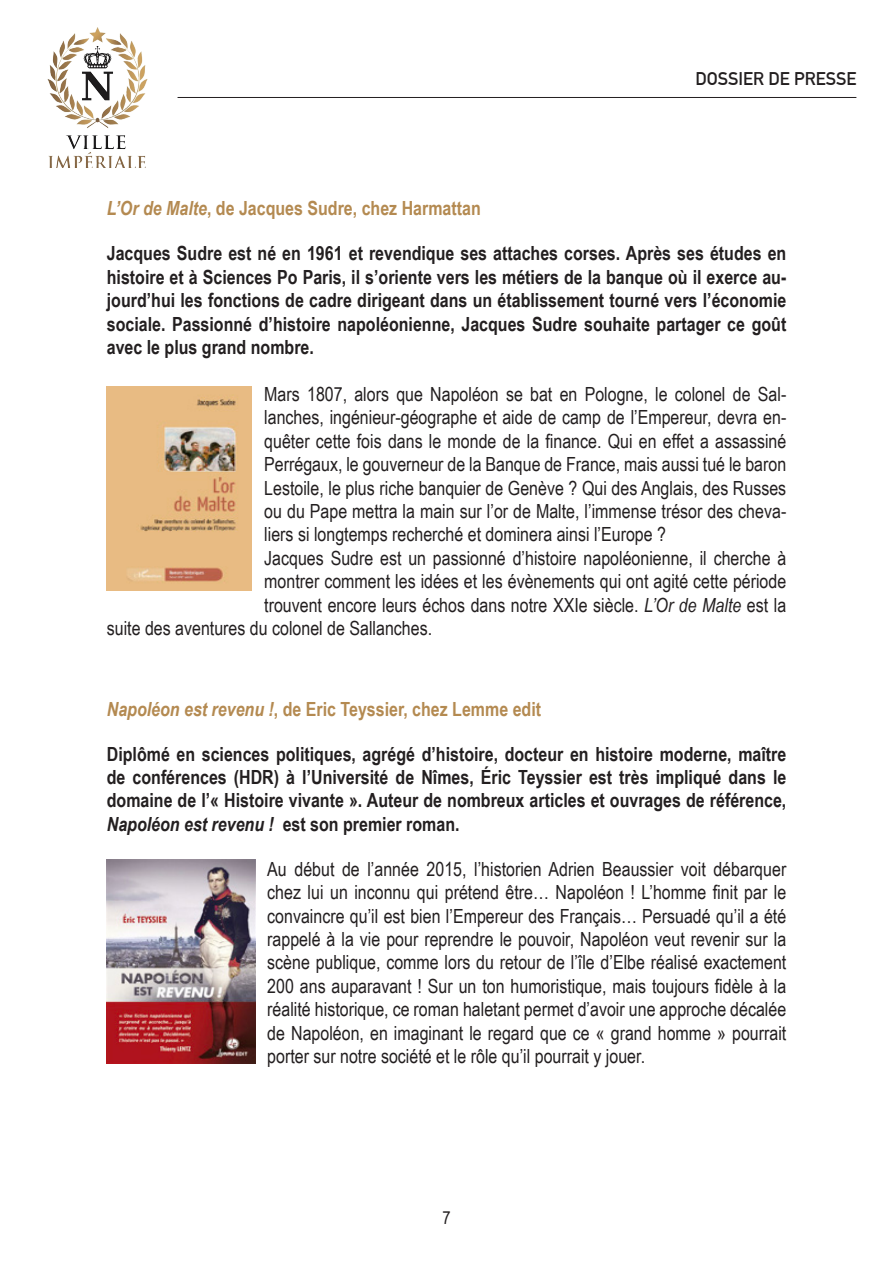
<style>
.page{position:relative;width:893px;height:1263px;background:#fff}
.page>*{position:absolute;margin:0;border:0;box-sizing:border-box;transform-origin:0 0}
.t1{font:19.5px/23.4px "Arial Narrow";color:#231f20;text-align:justify}
.t2{font:700 19.5px/23.4px "Arial Narrow";color:#231f20;text-align:justify}
.t3{font:700 19.5px "Arial Narrow";color:#b48a51}
.t4{font:700 18px "DIN Alternate";color:#231f20}
.t5{font:18px "Arial Narrow";color:#231f20}
.s1{font-style:italic}
</style>
<div class="page">
<img style="left:47px;top:27px;width:101px;height:141px">
<hr style="left:178px;top:97px;width:678px;height:1px;background:#231f20">
<img style="left:106px;top:387px;width:146px;height:204px">
<img style="left:107px;top:859px;width:149px;height:204px">
<p class="t4" style="left:695px;top:65px;width:162px">DOSSIER DE PRESSE</p>
<p class="t3" style="left:107px;top:194px;width:375px"><span class="s1">L’Or de Malte</span>, de Jacques Sudre, chez Harmattan</p>
<p class="t2" style="left:107px;top:241px;width:681px">Jacques Sudre est né en 1961 et revendique ses attaches corses. Après ses études en histoire et à Sciences Po Paris, il s’oriente vers les métiers de la banque où il exerce au&shy;jourd’hui les fonctions de cadre dirigeant dans un établissement tourné vers l’économie sociale. Passionné d’histoire napoléonienne, Jacques Sudre souhaite partager ce goût avec le plus grand nombre.</p>
<p class="t1" style="left:264px;top:382px;width:524px">Mars 1807, alors que Napoléon se bat en Pologne, le colonel de Sal&shy;lanches, ingénieur-géographe et aide de camp de l’Empereur, devra en&shy;quêter cette fois dans le monde de la finance. Qui en effet a assassiné Perrégaux, le gouverneur de la Banque de France, mais aussi tué le baron Lestoile, le plus riche banquier de Genève ? Qui des Anglais, des Russes ou du Pape mettra la main sur l’or de Malte, l’immense trésor des cheva&shy;liers si longtemps recherché et dominera ainsi l’Europe ?</p>
<p class="t1" style="left:264px;top:545px;width:523px">Jacques Sudre est un passionné d’histoire napoléonienne, il cherche à</p>
<p class="t1" style="left:264px;top:569px;width:523px">montrer comment les idées et les évènements qui ont agité cette période</p>
<p class="t1" style="left:264px;top:592px;width:523px">trouvent encore leurs échos dans notre XXIe siècle. <span class="s1">L’Or de Malte</span> est la</p>
<p class="t1" style="left:107px;top:616px;width:327px">suite des aventures du colonel de Sallanches.</p>
<p class="t3" style="left:107px;top:694px;width:436px"><span class="s1">Napoléon est revenu !</span>, de Eric Teyssier, chez Lemme edit</p>
<p class="t2" style="left:107px;top:741px;width:681px">Diplômé en sciences politiques, agrégé d’histoire, docteur en histoire moderne, maître de conférences (HDR) à l’Université de Nîmes, Éric Teyssier est très impliqué dans le domaine de l’« Histoire vivante ». Auteur de nombreux articles et ouvrages de référence, <span class="s1">Napoléon est revenu !</span> est son premier roman.</p>
<p class="t1" style="left:267px;top:856px;width:520px">Au début de l’année 2015, l’historien Adrien Beaussier voit débarquer chez lui un inconnu qui prétend être… Napoléon ! L’homme finit par le convaincre qu’il est bien l’Empereur des Français… Persuadé qu’il a été rappelé à la vie pour reprendre le pouvoir, Napoléon veut revenir sur la scène publique, comme lors du retour de l’île d’Elbe réalisé exactement 200 ans auparavant ! Sur un ton humoristique, mais toujours fidèle à la réalité historique, ce roman haletant permet d’avoir une approche décalée de Napoléon, en imaginant le regard que ce « grand homme » pourrait porter sur notre société et le rôle qu’il pourrait y jouer.</p>
<p class="t5" style="left:442px;top:1204px;width:10px">7</p>
</div>
